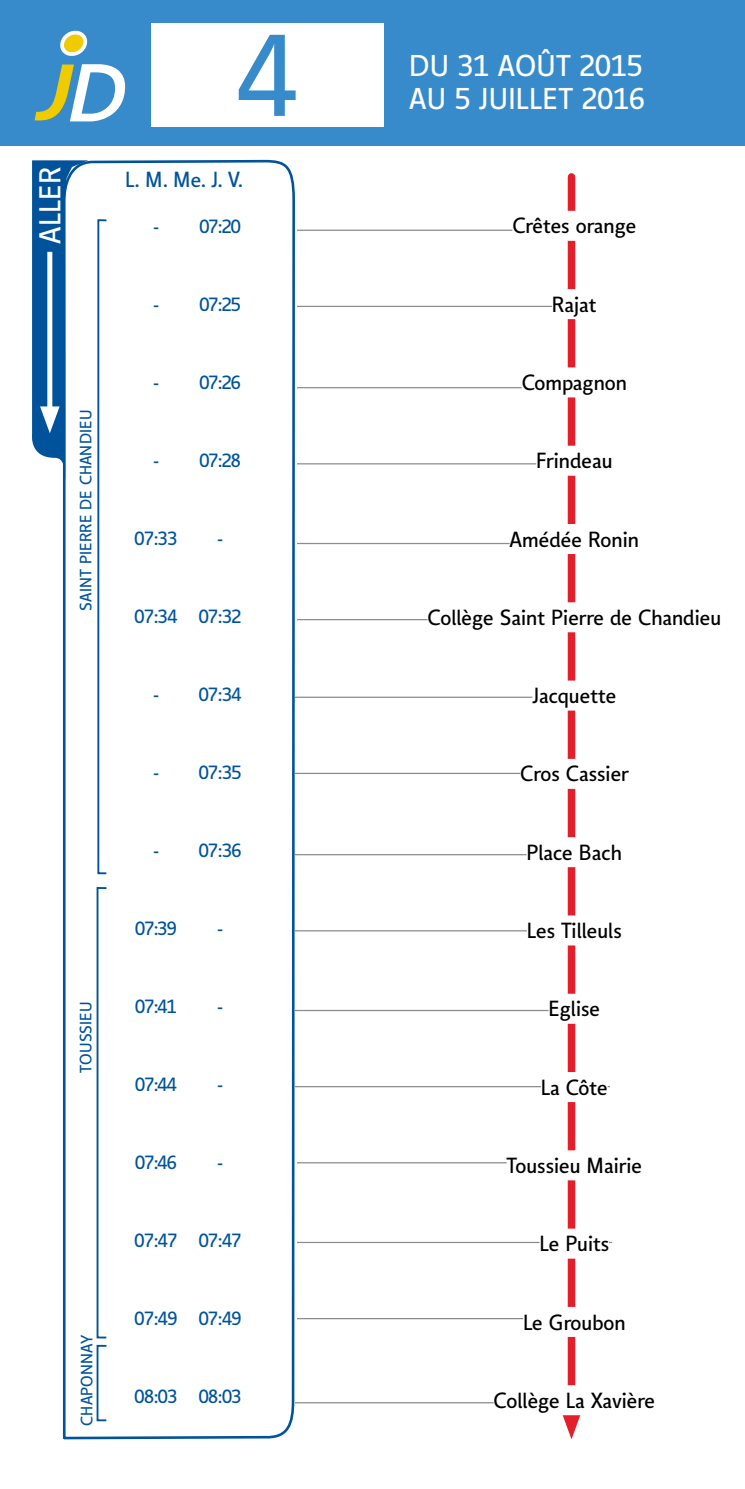
<style>
.page{position:relative;width:745px;height:1489px;background:#fff}
.page>*{position:absolute;margin:0;border:0;box-sizing:border-box;transform-origin:0 0}
.t1{font:106px "TCL";color:#378bca}
.t2{font:27.5px "TCL";letter-spacing:.01em;color:#fff}
.t3{font:20px "TCL";color:#000}
.t4{font:20px "TCL";color:#00539b}
.t5{font:17.5px "TCL";letter-spacing:-.03em;color:#00539b}
.t6{font:15px "TCL";letter-spacing:.01em;color:#00539b}
</style>
<div class="page">
<hr style="left:295px;top:1401px;width:314px;height:2px;background:#8a8c8e">
<hr style="left:297px;top:1241px;width:314px;height:1px;background:#8a8c8e">
<hr style="left:297px;top:1317px;width:314px;height:2px;background:#8a8c8e">
<hr style="left:297px;top:1162px;width:314px;height:1px;background:#8a8c8e">
<hr style="left:295px;top:1009px;width:276px;height:2px;background:#8a8c8e">
<hr style="left:295px;top:1085px;width:314px;height:2px;background:#8a8c8e">
<hr style="left:295px;top:696px;width:314px;height:2px;background:#8a8c8e">
<hr style="left:295px;top:772px;width:314px;height:2px;background:#8a8c8e">
<hr style="left:295px;top:854px;width:314px;height:1px;background:#8a8c8e">
<hr style="left:295px;top:930px;width:314px;height:1px;background:#8a8c8e">
<div style="left:567px;top:177px;width:8px;height:1241px;background:#e31f2b"></div>
<svg style="left:562px;top:1414px;width:19px;height:25px"></svg>
<hr style="left:297px;top:543px;width:314px;height:1px;background:#8a8c8e">
<hr style="left:297px;top:619px;width:314px;height:1px;background:#8a8c8e">
<hr style="left:297px;top:230px;width:314px;height:1px;background:#8a8c8e">
<hr style="left:297px;top:306px;width:274px;height:1px;background:#8a8c8e">
<hr style="left:297px;top:387px;width:314px;height:1px;background:#8a8c8e">
<hr style="left:297px;top:463px;width:314px;height:1px;background:#8a8c8e">
<div style="left:0;top:0;width:744px;height:146px;background:#378bca"></div>
<div style="left:151px;top:23px;width:232px;height:104px;background:#fff"></div>
<svg style="left:60px;top:31px;width:27px;height:25px"></svg>
<svg style="left:35px;top:64px;width:90px;height:57px"></svg>
<svg style="left:63px;top:159px;width:233px;height:1281px"></svg>
<svg style="left:32px;top:160px;width:56px;height:323px"></svg>
<div style="left:97px;top:219px;width:9px;height:655px;border:2px solid #00539b"></div>
<div style="left:512px;top:211px;width:124px;height:30px;background:#fff"></div>
<div style="left:551px;top:289px;width:45px;height:30px;background:#fff"></div>
<div style="left:521px;top:367px;width:105px;height:30px;background:#fff"></div>
<div style="left:536px;top:445px;width:76px;height:30px;background:#fff"></div>
<div style="left:509px;top:524px;width:129px;height:30px;background:#fff"></div>
<div style="left:427px;top:602px;width:295px;height:30px;background:#fff"></div>
<div style="left:532px;top:680px;width:84px;height:30px;background:#fff"></div>
<div style="left:520px;top:758px;width:108px;height:30px;background:#fff"></div>
<div style="left:526px;top:837px;width:95px;height:30px;background:#fff"></div>
<div style="left:526px;top:915px;width:95px;height:30px;background:#fff"></div>
<div style="left:548px;top:993px;width:51px;height:30px;background:#fff"></div>
<div style="left:540px;top:1071px;width:67px;height:30px;background:#fff"></div>
<div style="left:506px;top:1150px;width:135px;height:30px;background:#fff"></div>
<div style="left:539px;top:1228px;width:69px;height:30px;background:#fff"></div>
<div style="left:522px;top:1306px;width:103px;height:30px;background:#fff"></div>
<div style="left:493px;top:1384px;width:161px;height:30px;background:#fff"></div>
<div style="left:96px;top:887px;width:10px;height:451px;border:2px solid #00539b"></div>
<div style="left:96px;top:1344px;width:10px;height:77px;border:2px solid #00539b"></div>
<h1 class="t1" style="left:236px;top:7px;width:62px">4</h1>
<h2 class="t2" style="left:409px;top:48px;width:235px">DU 31 AOÛT 2015</h2>
<h2 class="t2" style="left:409px;top:81px;width:237px">AU 5 JUILLET 2016</h2>
<h2 class="t2" style="left:32px;top:244px;width:79px;rotate:-90deg">ALLER</h2>
<p class="t4" style="left:125px;top:166px;width:120px">L. M. Me. J. V.</p>
<p class="t5" style="left:153px;top:215px;width:89px">- 07:20</p>
<p class="t3" style="left:512px;top:213px;width:125px">Crêtes orange</p>
<p class="t5" style="left:153px;top:293px;width:89px">- 07:25</p>
<p class="t3" style="left:551px;top:291px;width:46px">Rajat</p>
<p class="t5" style="left:153px;top:371px;width:89px">- 07:26</p>
<p class="t3" style="left:521px;top:369px;width:107px">Compagnon</p>
<p class="t6" style="left:76px;top:610px;width:202px;rotate:-90deg">SAINT PIERRE DE CHANDIEU</p>
<p class="t5" style="left:153px;top:449px;width:89px">- 07:28</p>
<p class="t5" style="left:134px;top:527px;width:44px">07:33</p>
<p class="t5" style="left:218px;top:527px;width:6px">-</p>
<p class="t5" style="left:134px;top:605px;width:108px">07:34 07:32</p>
<p class="t3" style="left:536px;top:447px;width:78px">Frindeau</p>
<p class="t3" style="left:509px;top:526px;width:131px">Amédée Ronin</p>
<p class="t3" style="left:427px;top:604px;width:295px">Collège Saint Pierre de Chandieu</p>
<p class="t5" style="left:153px;top:683px;width:89px">- 07:34</p>
<p class="t3" style="left:532px;top:682px;width:85px">Jacquette</p>
<p class="t5" style="left:153px;top:761px;width:89px">- 07:35</p>
<p class="t3" style="left:520px;top:761px;width:110px">Cros Cassier</p>
<p class="t5" style="left:153px;top:838px;width:89px">- 07:36</p>
<p class="t3" style="left:526px;top:839px;width:97px">Place Bach</p>
<p class="t5" style="left:135px;top:916px;width:43px">07:39</p>
<p class="t5" style="left:218px;top:916px;width:6px">-</p>
<p class="t3" style="left:526px;top:917px;width:96px">Les Tilleuls</p>
<p class="t6" style="left:76px;top:1072px;width:73px;rotate:-90deg">TOUSSIEU</p>
<p class="t5" style="left:135px;top:994px;width:43px">07:41</p>
<p class="t5" style="left:218px;top:994px;width:6px">-</p>
<p class="t3" style="left:548px;top:995px;width:53px">Eglise</p>
<p class="t5" style="left:135px;top:1072px;width:43px">07:44</p>
<p class="t5" style="left:218px;top:1072px;width:6px">-</p>
<p class="t3" style="left:540px;top:1074px;width:68px">La Côte</p>
<p class="t5" style="left:135px;top:1150px;width:43px">07:46</p>
<p class="t5" style="left:218px;top:1150px;width:6px">-</p>
<p class="t3" style="left:506px;top:1152px;width:137px">Toussieu Mairie</p>
<p class="t5" style="left:134px;top:1228px;width:108px">07:47 07:47</p>
<p class="t3" style="left:539px;top:1230px;width:71px">Le Puits</p>
<p class="t5" style="left:134px;top:1306px;width:108px">07:49 07:49</p>
<p class="t3" style="left:522px;top:1308px;width:104px">Le Groubon</p>
<p class="t6" style="left:77px;top:1425px;width:92px;rotate:-90deg">CHAPONNAY</p>
<p class="t5" style="left:134px;top:1384px;width:108px">08:03 08:03</p>
<p class="t3" style="left:493px;top:1387px;width:163px">Collège La Xavière</p>
</div>
